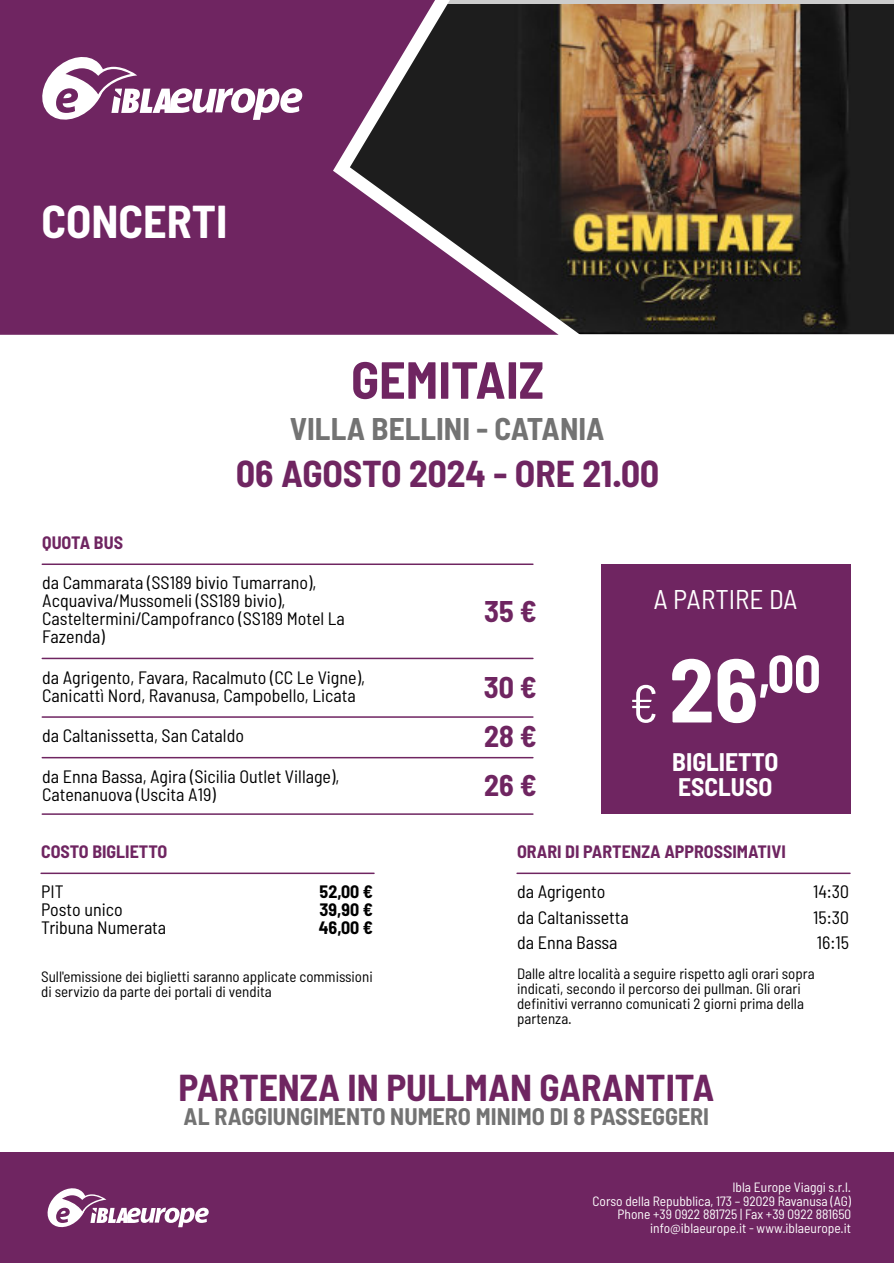
<style>
.page{position:relative;width:894px;height:1263px;background:#fff}
.page>*{position:absolute;margin:0;border:0;box-sizing:border-box;transform-origin:0 0}
.t1{font:700 semi-condensed 52.5px "Barlow";color:#fff}
.t2{font:700 semi-condensed 52.05px "Barlow";color:#6f2561}
.t3{font:700 semi-condensed 46.2px "Barlow";color:#fff}
.t4{font:700 semi-condensed 37.5px "Barlow";color:#6f2561}
.t5{font:700 semi-condensed 31.5px "Barlow";color:#737373}
.t6{font:700 semi-condensed 30px/49.1px "Barlow";color:#6f2561}
.t7{font:semi-condensed 27.15px "Barlow";color:#fff}
.t8{font:700 semi-condensed 25.5px/25.5px "Barlow";color:#fff}
.t9{font:700 semi-condensed 24px "Barlow";color:#737373}
.t10{font:semi-condensed 18px/18px "Barlow";color:#000}
.t11{font:700 semi-condensed 18px "Barlow";color:#6f2561}
.t12{font:700 semi-condensed 18px "Barlow";color:#000}
.t13{font:semi-condensed 15px/15px "Barlow";color:#000}
.t14{font:semi-condensed 13.5px/13.5px "Barlow";color:#fff;text-align:right}
.s1{font-weight:400;font-size:53.25px}
.s2{font-size:90px}
</style>
<div class="page">
<img style="left:597px;top:4px;width:296px;height:329px">
<svg style="left:558px;top:0;width:39px;height:335px;background:#70573a"></svg>
<svg style="left:0;top:0;width:558px;height:335px;background:#5f2b55"></svg>
<svg style="left:38px;top:53px;width:264px;height:71px"></svg>
<hr style="left:42px;top:658px;width:490px;height:1px;background:#6f2561">
<hr style="left:42px;top:563px;width:490px;height:2px;background:#6f2561">
<hr style="left:42px;top:716px;width:490px;height:2px;background:#6f2561">
<hr style="left:42px;top:757px;width:490px;height:1px;background:#6f2561">
<hr style="left:42px;top:813px;width:490px;height:2px;background:#6f2561">
<div style="left:0;top:1152px;width:893px;height:111px;background:#6f2561"></div>
<svg style="left:47px;top:1188px;width:162px;height:40px"></svg>
<div style="left:600px;top:564px;width:249px;height:250px;background:#6f2561"></div>
<hr style="left:517px;top:872px;width:332px;height:2px;background:#6f2561">
<hr style="left:41px;top:872px;width:333px;height:2px;background:#6f2561">
<h3 class="t3" style="left:41px;top:192px;width:188px">CONCERTI</h3>
<h2 class="t2" style="left:351px;top:347px;width:194px">GEMITAIZ</h2>
<h3 class="t5" style="left:289px;top:409px;width:316px">VILLA BELLINI - CATANIA</h3>
<h3 class="t4" style="left:236px;top:450px;width:424px">06 AGOSTO 2024 - ORE 21.00</h3>
<p class="t11" style="left:42px;top:531px;width:82px">QUOTA BUS</p>
<p class="t10" style="left:42px;top:573px;width:304px">da Cammarata (SS189 bivio Tumarrano),<br>Acquaviva/Mussomeli (SS189 bivio),<br>Casteltermini/Campofranco (SS189 Motel La<br>Fazenda)</p>
<p class="t10" style="left:42px;top:668px;width:324px">da Agrigento, Favara, Racalmuto (CC Le Vigne),<br>Canicattì Nord, Ravanusa, Campobello, Licata</p>
<p class="t10" style="left:42px;top:726px;width:203px">da Caltanissetta, San Cataldo</p>
<p class="t10" style="left:42px;top:767px;width:298px">da Enna Bassa, Agira (Sicilia Outlet Village),<br>Catenanuova (Uscita A19)</p>
<p class="t11" style="left:41px;top:840px;width:128px">COSTO BIGLIETTO</p>
<p class="t10" style="left:41px;top:882px;width:24px">PIT</p>
<p class="t12" style="left:319px;top:880px;width:55px">52,00 €</p>
<p class="t10" style="left:41px;top:900px;width:83px">Posto unico</p>
<p class="t12" style="left:319px;top:898px;width:55px">39,90 €</p>
<p class="t10" style="left:41px;top:918px;width:127px">Tribuna Numerata</p>
<p class="t12" style="left:319px;top:916px;width:56px">46,00 €</p>
<p class="t13" style="left:41px;top:969px;width:333px">Sull'emissione dei biglietti saranno applicate commissioni di servizio da parte dei portali di vendita</p>
<h3 class="t6" style="left:484px;top:585px;width:54px">35 €</h3>
<h3 class="t6" style="left:483px;top:662px;width:55px">30 €</h3>
<h3 class="t6" style="left:484px;top:711px;width:54px">28 €<br>26 €</h3>
<h3 class="t7" style="left:653px;top:582px;width:146px">A PARTIRE DA</h3>
<h1 class="t1" style="left:628px;top:640px;width:193px"><span class="s1">€</span> <span class="s2">26</span>,00</h1>
<h3 class="t8" style="left:672px;top:748px;width:108px">BIGLIETTO<br>ESCLUSO</h3>
<p class="t11" style="left:517px;top:840px;width:270px">ORARI DI PARTENZA APPROSSIMATIVI</p>
<p class="t10" style="left:517px;top:882px;width:90px">da Agrigento</p>
<p class="t10" style="left:812px;top:882px;width:37px">14:30</p>
<p class="t10" style="left:517px;top:908px;width:113px">da Caltanissetta</p>
<p class="t10" style="left:813px;top:908px;width:37px">15:30</p>
<p class="t10" style="left:517px;top:933px;width:102px">da Enna Bassa</p>
<p class="t10" style="left:816px;top:933px;width:34px">16:15</p>
<p class="t13" style="left:517px;top:966px;width:299px">Dalle altre località a seguire rispetto agli orari sopra indicati, secondo il percorso dei pullman. Gli orari definitivi verranno comunicati 2 giorni prima della partenza.</p>
<h3 class="t4" style="left:178px;top:1063px;width:537px">PARTENZA IN PULLMAN GARANTITA</h3>
<h3 class="t9" style="left:183px;top:1101px;width:527px">AL RAGGIUNGIMENTO NUMERO MINIMO DI 8 PASSEGGERI</h3>
<p class="t14" style="left:592px;top:1180px;width:260px">Ibla Europe Viaggi s.r.l.<br>Corso della Repubblica, 173 – 92029 Ravanusa (AG)<br>Phone +39 0922 881725 | Fax +39 0922 881650 info@iblaeurope.it - www.iblaeurope.it</p>
</div>
